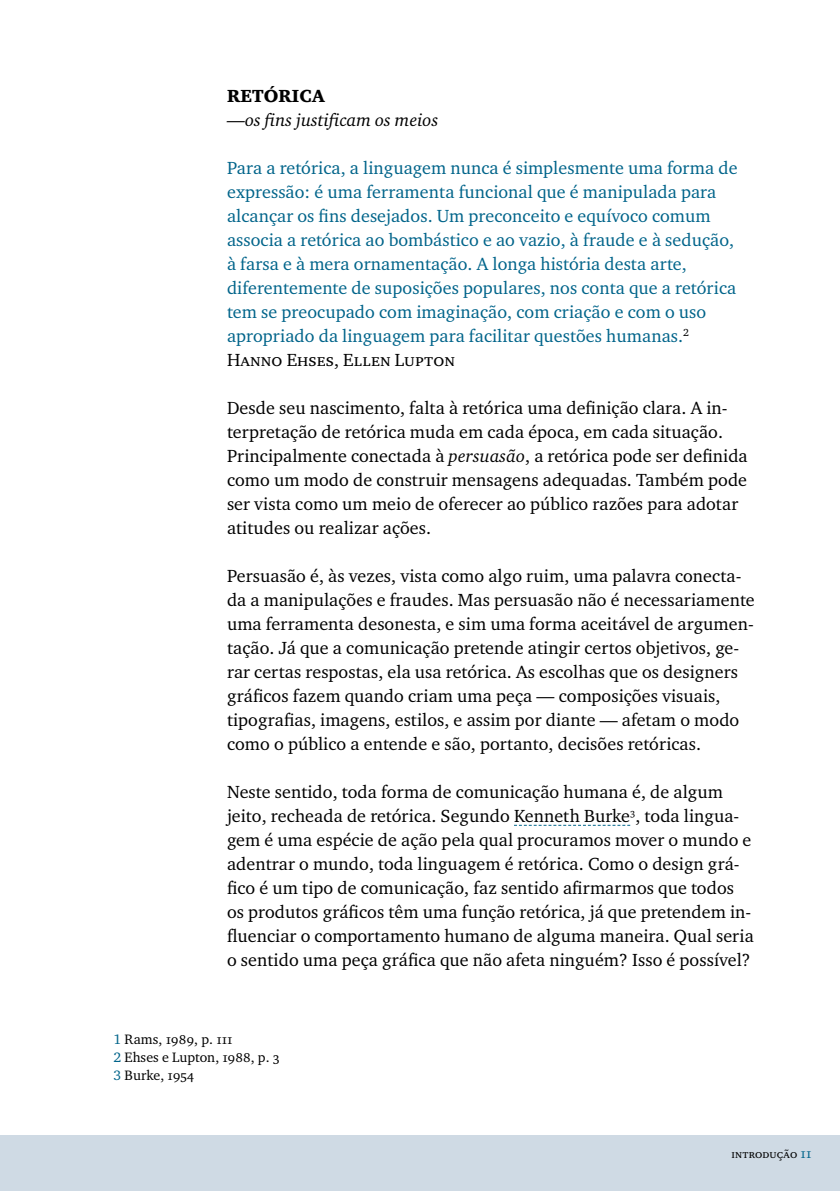
<style>
.page{position:relative;width:840px;height:1191px;background:#fff}
.page>*{position:absolute;margin:0;border:0;box-sizing:border-box;transform-origin:0 0}
.t1{font:18px/24px "Charter ITC Regu OS";letter-spacing:.005em;color:#000}
.t2{font:18px/24px "Charter ITC Regu OS";letter-spacing:.005em;color:#00648a}
.t3{font:18px "Charter ITC Regu Ital OS";letter-spacing:.005em;color:#000}
.t4{font:18px "Charter ITC Regu SC";letter-spacing:.005em;color:#000}
.t5{font:18px "Charter ITC Blac OS";letter-spacing:.005em;color:#000}
.t6{font:14px/18px "Charter ITC Regu OS";letter-spacing:.005em;color:#000}
.t7{font:12px "Charter ITC Regu SC";letter-spacing:.01em;color:#000}
.s1{font-family:"Charter ITC Regu Ital OS"}
.s2{font-family:"Charter ITC";color:#00648a}
.s3{font-family:"Charter ITC Regu OS";font-size:14px;color:#00648a}
</style>
<div class="page">
<div style="left:0;top:1135px;width:839px;height:56px;background:#cfdae4"></div>
<svg style="left:514px;top:825px;width:116px;height:1px"></svg>
<p class="t5" style="left:227px;top:85px;width:99px">RETÓRICA</p>
<p class="t3" style="left:227px;top:109px;width:213px">—os fins justificam os meios</p>
<p class="t2" style="left:227px;top:155px;width:512px">Para a retórica, a linguagem nunca é simplesmente uma forma de expressão: é uma ferramenta funcional que é manipulada para alcançar os fins desejados. Um preconceito e equívoco comum associa a retórica ao bombástico e ao vazio, à fraude e à sedução, à farsa e à mera ornamentação. A longa história desta arte, diferentemente de suposições populares, nos conta que a retórica tem se preocupado com imaginação, com criação e com o uso apropriado da linguagem para facilitar questões humanas.<sup>2</sup></p>
<p class="t4" style="left:227px;top:349px;width:229px">Hanno Ehses, Ellen Lupton</p>
<p class="t1" style="left:227px;top:395px;width:522px">Desde seu nascimento, falta à retórica uma definição clara. A in&shy;terpretação de retórica muda em cada época, em cada situação.<br>Principalmente conectada à <span class="s1">persuasão</span>, a retórica pode ser definida como um modo de construir mensagens adequadas. Também pode ser vista como um meio de oferecer ao público razões para adotar atitudes ou realizar ações.</p>
<p class="t1" style="left:227px;top:563px;width:529px">Persuasão é, às vezes, vista como algo ruim, uma palavra conecta&shy;da a manipulações e fraudes. Mas persuasão não é necessariamente uma ferramenta desonesta, e sim uma forma aceitável de argumen&shy;tação. Já que a comunicação pretende atingir certos objetivos, ge&shy;rar certas respostas, ela usa retórica. As escolhas que os designers gráficos fazem quando criam uma peça — composições visuais, tipografias, imagens, estilos, e assim por diante — afetam o modo como o público a entende e são, portanto, decisões retóricas.</p>
<p class="t1" style="left:227px;top:779px;width:528px">Neste sentido, toda forma de comunicação humana é, de algum jeito, recheada de retórica. Segundo Kenneth Burke<sup>3</sup>, toda lingua&shy;gem é uma espécie de ação pela qual procuramos mover o mundo e adentrar o mundo, toda linguagem é retórica. Como o design grá&shy;fico é um tipo de comunicação, faz sentido afirmarmos que todos os produtos gráficos têm uma função retórica, já que pretendem in&shy;fluenciar o comportamento humano de alguma maneira. Qual seria o sentido uma peça gráfica que não afeta ninguém? Isso é possível?</p>
<p class="t6" style="left:113px;top:1030px;width:168px"><span class="s2">1</span> Rams, 1989, p. 111<br><span class="s2">2</span> Ehses e Lupton, 1988, p. 3<br><span class="s2">3</span> Burke, 1954</p>
<p class="t7" style="left:731px;top:1146px;width:81px">introdução <span class="s3">11</span></p>
</div>
